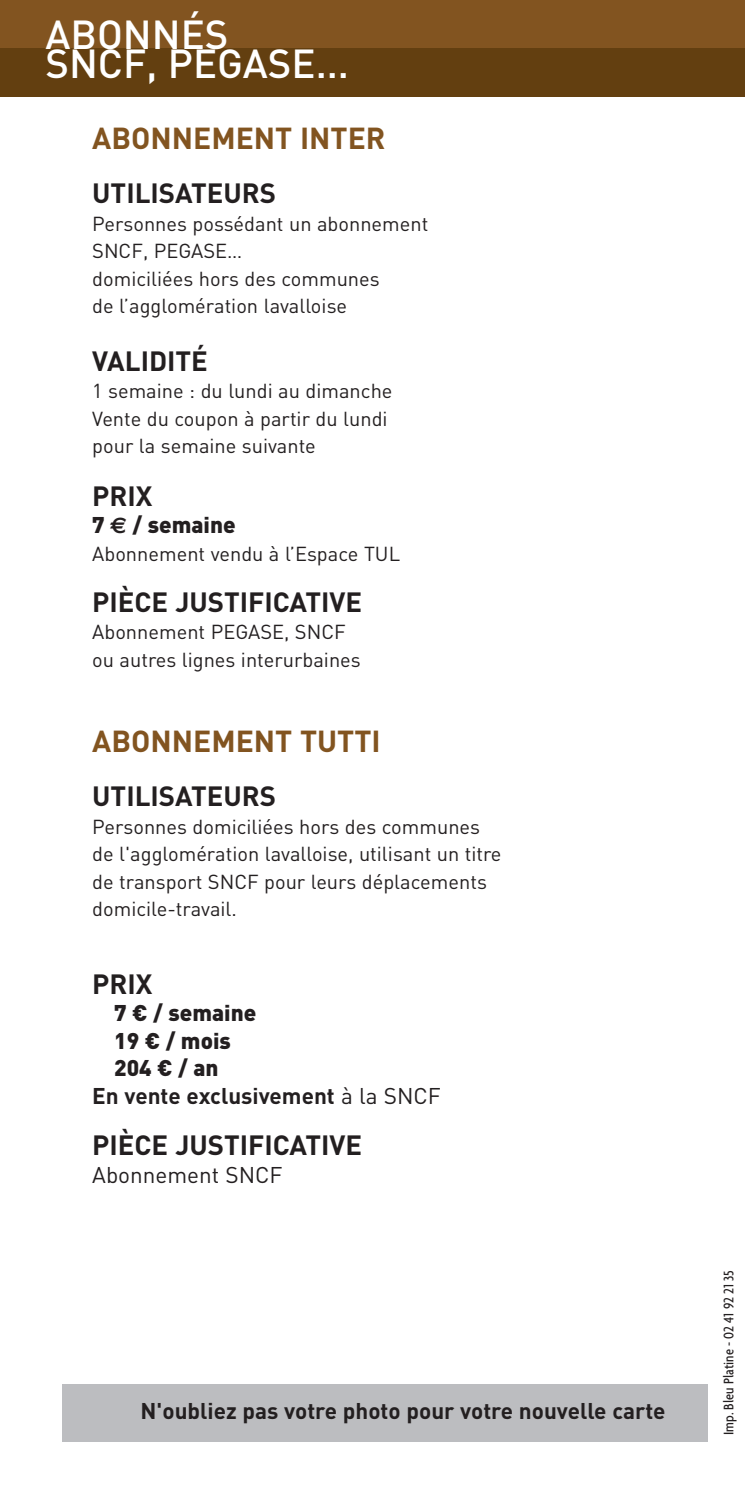
<style>
.page{position:relative;width:745px;height:1489px;background:#fff}
.page>*{position:absolute;margin:0;border:0;box-sizing:border-box;transform-origin:0 0}
.t1{font:500 40px/28.5px "DIN";color:#fff}
.t2{font:700 30px "DIN";color:#825420}
.t3{font:700 27.5px "DIN";color:#231f20}
.t4{font:700 22.5px "DIN";color:#231f20}
.t5{font:900 22.5px "DIN";color:#231f20}
.t6{font:22.5px "DIN";color:#231f20}
.t7{font:20px/27.5px "DIN";color:#231f20}
.t8{font:500 condensed 15px "Agenda";color:#231f20}
.s1{font-family:"Euro Sans";font-weight:700}
.s2{font-weight:400}
</style>
<div class="page">
<div style="left:0;top:0;width:744px;height:96px;background:#825420"></div>
<div style="left:0;top:48px;width:744px;height:48px;background:#633f10"></div>
<div style="left:62px;top:1384px;width:645px;height:57px;background:#bcbdc0"></div>
<h1 class="t1" style="left:45px;top:25px;width:305px">ABONNÉS<br>SNCF, PEGASE...</h1>
<h2 class="t2" style="left:92px;top:127px;width:294px">ABONNEMENT INTER</h2>
<h3 class="t3" style="left:92px;top:184px;width:185px">UTILISATEURS</h3>
<p class="t7" style="left:92px;top:212px;width:337px">Personnes possédant un abonnement<br>SNCF, PEGASE…<br>domiciliées hors des communes<br>de l’agglomération lavalloise</p>
<h3 class="t3" style="left:92px;top:351px;width:117px">VALIDITÉ</h3>
<p class="t7" style="left:92px;top:379px;width:301px">1 semaine : du lundi au dimanche<br>Vente du coupon à partir du lundi pour la semaine suivante</p>
<h3 class="t3" style="left:92px;top:486px;width:62px">PRIX</h3>
<p class="t5" style="left:92px;top:517px;width:145px">7 <span class="s1">€</span> / semaine</p>
<p class="t7" style="left:92px;top:542px;width:309px">Abonnement vendu à l’Espace TUL</p>
<h3 class="t3" style="left:92px;top:592px;width:271px">PIÈCE JUSTIFICATIVE</h3>
<p class="t7" style="left:92px;top:620px;width:270px">Abonnement PEGASE, SNCF ou autres lignes interurbaines</p>
<h2 class="t2" style="left:92px;top:730px;width:290px">ABONNEMENT TUTTI</h2>
<h3 class="t3" style="left:92px;top:786px;width:185px">UTILISATEURS</h3>
<p class="t7" style="left:92px;top:814px;width:410px">Personnes domiciliées hors des communes de l'agglomération lavalloise, utilisant un titre de transport SNCF pour leurs déplacements domicile-travail.</p>
<h3 class="t3" style="left:92px;top:973px;width:62px">PRIX</h3>
<p class="t5" style="left:114px;top:1005px;width:143px">7 € / semaine</p>
<p class="t5" style="left:114px;top:1032px;width:118px">19 € / mois</p>
<p class="t5" style="left:114px;top:1060px;width:106px">204 € / an</p>
<p class="t4" style="left:92px;top:1087px;width:350px">En vente exclusivement <span class="s2">à la SNCF</span></p>
<h3 class="t3" style="left:92px;top:1135px;width:271px">PIÈCE JUSTIFICATIVE</h3>
<p class="t6" style="left:92px;top:1166px;width:192px">Abonnement SNCF</p>
<p class="t4" style="left:140px;top:1402px;width:526px">N'oubliez pas votre photo pour votre nouvelle carte</p>
<p class="t8" style="left:719px;top:1434px;width:167px;rotate:-90deg">Imp. Bleu Platine - 02 41 92 21 35</p>
</div>
